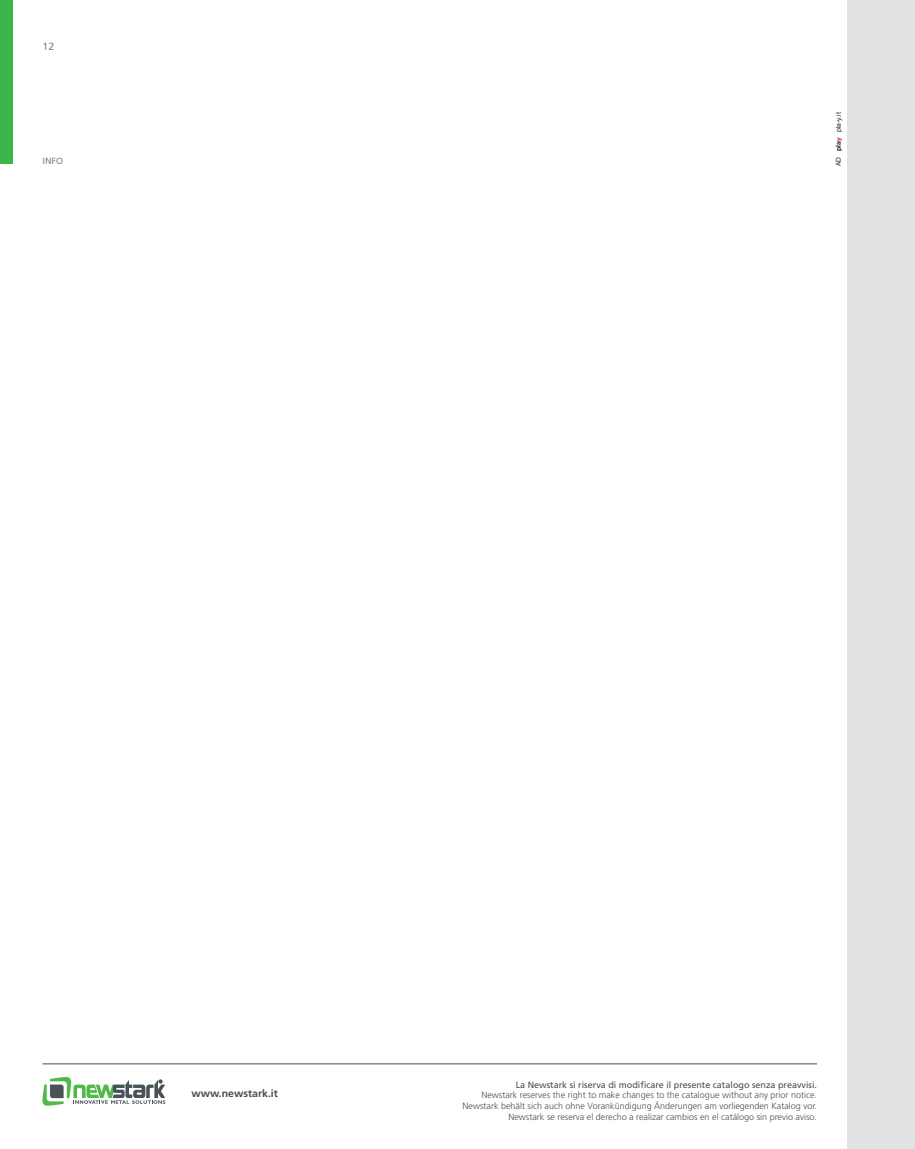
<style>
.page{position:relative;width:915px;height:1149px;background:#fff}
.page>*{position:absolute;margin:0;border:0;box-sizing:border-box;transform-origin:0 0}
.t1{font:700 10.5px "Frutiger LT Std";color:#4b4c4d}
.t2{font:10.5px "Frutiger LT Std";color:#808285}
.t3{font:300 9px/10.8px "Frutiger LT Std";color:#4b4c4d;text-align:right}
.t4{font:9px "Frutiger LT Std";color:#4b4c4d}
.t5{font:9px "Frutiger LT Std";color:#808285}
.t6{font:6.75px "Helvetica Neue LT Std";color:#231f20}
.s1{font-family:"Helvetica Neue";font-weight:700}
.s2{font-family:"Helvetica Neue";font-weight:700;color:#ee1d23}
</style>
<div class="page">
<div style="left:846px;top:0;width:68px;height:1148px;background:#e1e2e4"></div>
<svg style="left:42px;top:1077px;width:123px;height:28px"></svg>
<div style="left:0;top:0;width:13px;height:164px;background:#3ab54a"></div>
<hr style="left:43px;top:1063px;width:773px;height:1px;background:#4b4c4d">
<p class="t2" style="left:43px;top:43px;width:13px">12</p>
<p class="t5" style="left:43px;top:157px;width:22px">INFO</p>
<p class="t6" style="left:835px;top:166px;width:55px;rotate:-90deg">AD <span class="s1">pla</span><span class="s2">y</span> pla-y.it</p>
<p class="t1" style="left:191px;top:1089px;width:88px">www.newstark.it</p>
<p class="t4" style="left:515px;top:1080px;width:303px">La Newstark si riserva di modificare il presente catalogo senza preavvisi.</p>
<p class="t3" style="left:462px;top:1090px;width:356px">Newstark reserves the right to make changes to the catalogue without any prior notice.<br>Newstark behält sich auch ohne Vorankündigung Änderungen am vorliegenden Katalog vor.<br>Newstark se reserva el derecho a realizar cambios en el catálogo sin previo aviso.</p>
</div>
